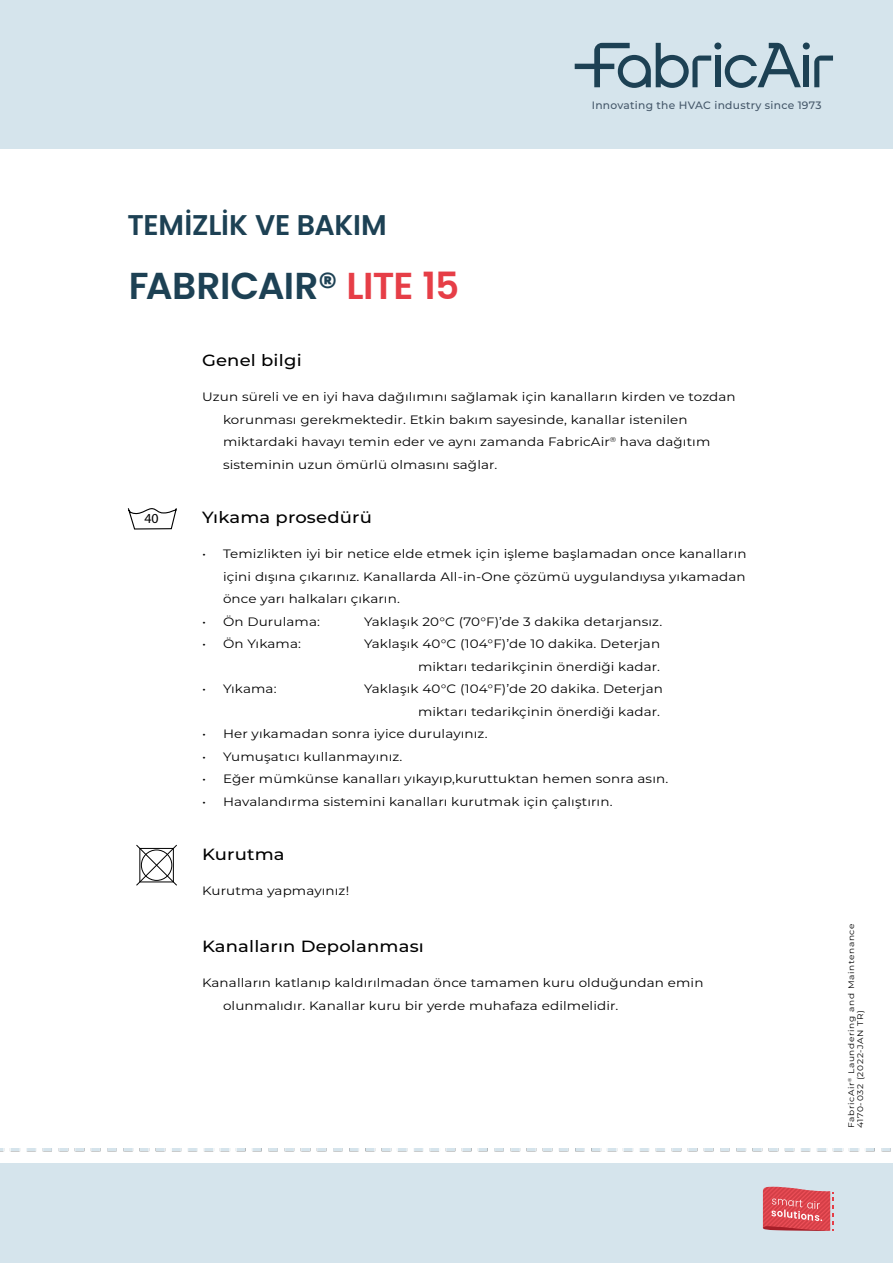
<style>
.page{position:relative;width:893px;height:1263px;background:#fff}
.page>*{position:absolute;margin:0;border:0;box-sizing:border-box;transform-origin:0 0}
.t1{font:600 37.5px "Poppins";letter-spacing:-.015em;color:#1d4154}
.t2{font:600 28.5px "Poppins";letter-spacing:-.005em;color:#1d4154}
.t3{font:500 16.2px "Montserrat";letter-spacing:.01em;color:#000;scale:1.11 1}
.t4{font:13.8px "Myriad";color:#000}
.t5{font:12.15px/22.5px "Montserrat";letter-spacing:.01em;color:#000;scale:1.11 1}
.t6{font:500 10.65px "Montserrat";letter-spacing:.025em;color:#45586a}
.t7{font:8.1px/9px "Montserrat";letter-spacing:.075em;color:#000;scale:1.11 1}
.s1{color:#e63e47}
</style>
<div class="page">
<div style="left:0;top:0;width:893px;height:149px;background:#d5e4ec"></div>
<svg style="left:575px;top:43px;width:258px;height:45px"></svg>
<img style="left:0;top:1148px;width:891px;height:4px">
<div style="left:0;top:1163px;width:893px;height:100px;background:#d5e4ec"></div>
<svg style="left:763px;top:1187px;width:70px;height:44px;background:#db5d65"></svg>
<svg style="left:127px;top:508px;width:50px;height:22px"></svg>
<svg style="left:136px;top:844px;width:41px;height:42px"></svg>
<p class="t6" style="left:592px;top:97px;width:231px">Innovating the HVAC industry since 1973</p>
<h2 class="t2" style="left:128px;top:209px;width:261px">TEMİZLİK VE BAKIM</h2>
<h1 class="t1" style="left:129px;top:264px;width:332px">FABRICAIR® <span class="s1">LITE 15</span></h1>
<p class="t4" style="left:144px;top:512px;width:16px">40</p>
<h3 class="t3" style="left:202px;top:349px;width:91px">Genel bilgi</h3>
<p class="t5" style="left:223px;top:385px;width:463px;text-indent:-21px">Uzun süreli ve en iyi hava dağılımını sağlamak için kanalların kirden ve tozdan korunması gerekmektedir. Etkin bakım sayesinde, kanallar istenilen miktardaki havayı temin eder ve aynı zamanda FabricAir<sup>®</sup> hava dağıtım sisteminin uzun ömürlü olmasını sağlar.</p>
<h3 class="t3" style="left:202px;top:506px;width:155px">Yıkama prosedürü</h3>
<p class="t5" style="left:223px;top:542px;width:473px;text-align:justify;text-indent:-21px">• Temizlikten iyi bir netice elde etmek için işleme başlamadan once kanalların içini dışına çıkarınız. Kanallarda All-in-One çözümü uygulandıysa yıkamadan önce yarı halkaları çıkarın.</p>
<p class="t5" style="left:202px;top:610px;width:108px">• Ön Durulama:</p>
<p class="t5" style="left:364px;top:610px;width:270px">Yaklaşık 20°C (70°F)’de 3 dakika detarjansız.</p>
<p class="t5" style="left:202px;top:632px;width:91px">• Ön Yıkama:</p>
<p class="t5" style="left:364px;top:632px;width:268px;text-align:right">Yaklaşık 40°C (104°F)’de 10 dakika. Deterjan miktarı tedarikçinin önerdiği kadar.</p>
<p class="t5" style="left:202px;top:677px;width:69px">• Yıkama:</p>
<p class="t5" style="left:364px;top:677px;width:271px;text-align:right">Yaklaşık 40°C (104°F)’de 20 dakika. Deterjan miktarı tedarikçinin önerdiği kadar.</p>
<p class="t5" style="left:202px;top:722px;width:259px">• Her yıkamadan sonra iyice durulayınız.</p>
<p class="t5" style="left:202px;top:745px;width:182px">• Yumuşatıcı kullanmayınız.</p>
<p class="t5" style="left:202px;top:767px;width:422px">• Eğer mümkünse kanalları yıkayıp,kuruttuktan hemen sonra asın.</p>
<p class="t5" style="left:202px;top:790px;width:371px">• Havalandırma sistemini kanalları kurutmak için çalıştırın.</p>
<h3 class="t3" style="left:202px;top:843px;width:76px">Kurutma</h3>
<p class="t5" style="left:202px;top:879px;width:134px">Kurutma yapmayınız!</p>
<h3 class="t3" style="left:202px;top:935px;width:201px">Kanalların Depolanması</h3>
<p class="t5" style="left:223px;top:971px;width:434px;text-indent:-21px">Kanalların katlanıp kaldırılmadan önce tamamen kuru olduğundan emin olunmalıdır. Kanallar kuru bir yerde muhafaza edilmelidir.</p>
<p class="t7" style="left:846px;top:1128px;width:186px;rotate:-90deg">FabricAir<sup>®</sup> Laundering and Maintenance<br>4170-032 (2022-JAN TR)</p>
</div>
